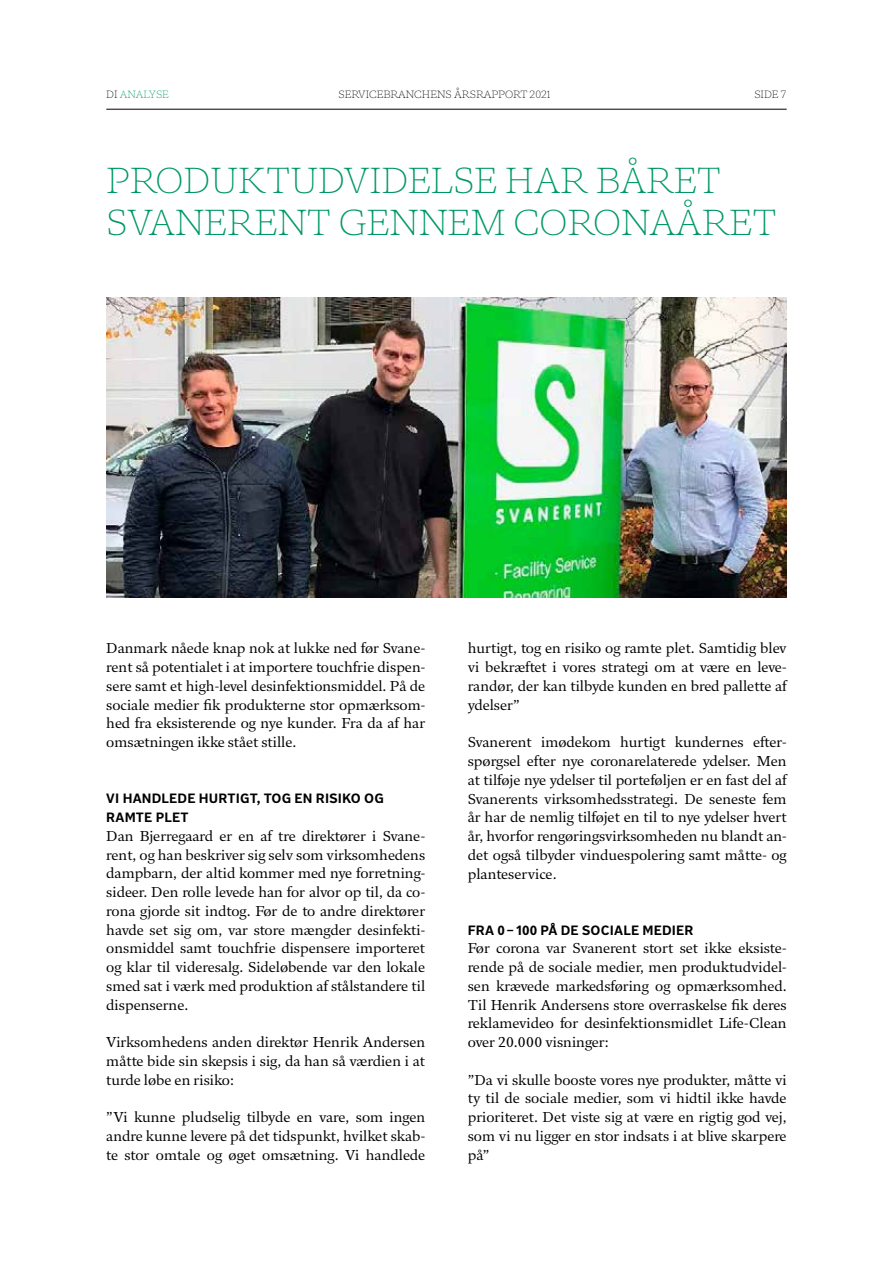
<style>
.page{position:relative;width:893px;height:1263px;background:#fff}
.page>*{position:absolute;margin:0;border:0;box-sizing:border-box;transform-origin:0 0}
.t1{font:300 36px/42px "DI Serif";color:#009768}
.t2{font:14.25px/18.8px "DI Serif";color:#000;text-align:justify}
.t3{font:700 13.5px/18.8px "DI Sans";letter-spacing:.015em;color:#000}
.t4{font:300 10.5px "DI Serif";color:#000}
.t5{font:300 10.5px "DI Serif";color:#009768}
.s1{color:#000}
</style>
<div class="page">
<hr style="left:106px;top:109px;width:681px;height:1px;background:#000">
<img style="left:106px;top:297px;width:681px;height:300px">
<p class="t5" style="left:106px;top:88px;width:64px"><span class="s1">DI</span> ANALYSE</p>
<p class="t4" style="left:338px;top:88px;width:214px">SERVICEBRANCHENS ÅRSRAPPORT 2021</p>
<p class="t4" style="left:754px;top:87px;width:34px">SIDE 7</p>
<h1 class="t1" style="left:106px;top:159px;width:671px">PRODUKTUDVIDELSE HAR BÅRET<br>SVANERENT GENNEM CORONAÅRET</h1>
<p class="t2" style="left:106px;top:639px;width:320px">Danmark nåede knap nok at lukke ned før Svane&shy;rent så potentialet i at importere touchfrie dispen&shy;sere samt et high-level desinfektionsmiddel. På de sociale medier fik produkterne stor opmærksom&shy;hed fra eksisterende og nye kunder. Fra da af har omsætningen ikke stået stille.</p>
<p class="t3" style="left:106px;top:789px;width:279px">VI HANDLEDE HURTIGT, TOG EN RISIKO OG<br>RAMTE PLET</p>
<p class="t2" style="left:106px;top:826px;width:320px">Dan Bjerregaard er en af tre direktører i Svane&shy;rent, og han beskriver sig selv som virksomhedens dampbarn, der altid kommer med nye forretning&shy;sideer. Den rolle levede han for alvor op til, da co&shy;rona gjorde sit indtog. Før de to andre direktører havde set sig om, var store mængder desinfekti&shy;onsmiddel samt touchfrie dispensere importeret og klar til videresalg. Sideløbende var den lokale smed sat i værk med produktion af stålstandere til dispenserne.</p>
<p class="t2" style="left:106px;top:1033px;width:320px">Virksomhedens anden direktør Henrik Andersen måtte bide sin skepsis i sig, da han så værdien i at turde løbe en risiko:</p>
<p class="t2" style="left:106px;top:1108px;width:320px">”Vi kunne pludselig tilbyde en vare, som ingen andre kunne levere på det tidspunkt, hvilket skab&shy;te stor omtale og øget omsætning. Vi handlede</p>
<p class="t2" style="left:468px;top:639px;width:320px">hurtigt, tog en risiko og ramte plet. Samtidig blev vi bekræftet i vores strategi om at være en leve&shy;randør, der kan tilbyde kunden en bred pallette af ydelser”</p>
<p class="t2" style="left:468px;top:733px;width:320px">Svanerent imødekom hurtigt kundernes efter&shy;spørgsel efter nye coronarelaterede ydelser. Men at tilføje nye ydelser til porteføljen er en fast del af Svanerents virksomhedsstrategi. De seneste fem år har de nemlig tilføjet en til to nye ydelser hvert år, hvorfor rengøringsvirksomheden nu blandt an&shy;det også tilbyder vinduespolering samt måtte- og planteservice.</p>
<p class="t3" style="left:468px;top:921px;width:227px">FRA 0 – 100 PÅ DE SOCIALE MEDIER</p>
<p class="t2" style="left:468px;top:939px;width:320px">Før corona var Svanerent stort set ikke eksiste&shy;rende på de sociale medier, men produktudvidel&shy;sen krævede markedsføring og opmærksomhed.<br>Til Henrik Andersens store overraskelse fik deres reklamevideo for desinfektionsmidlet Life-Clean over 20.000 visninger:</p>
<p class="t2" style="left:468px;top:1070px;width:320px">”Da vi skulle booste vores nye produkter, måtte vi ty til de sociale medier, som vi hidtil ikke havde prioriteret. Det viste sig at være en rigtig god vej, som vi nu ligger en stor indsats i at blive skarpere på”</p>
</div>
